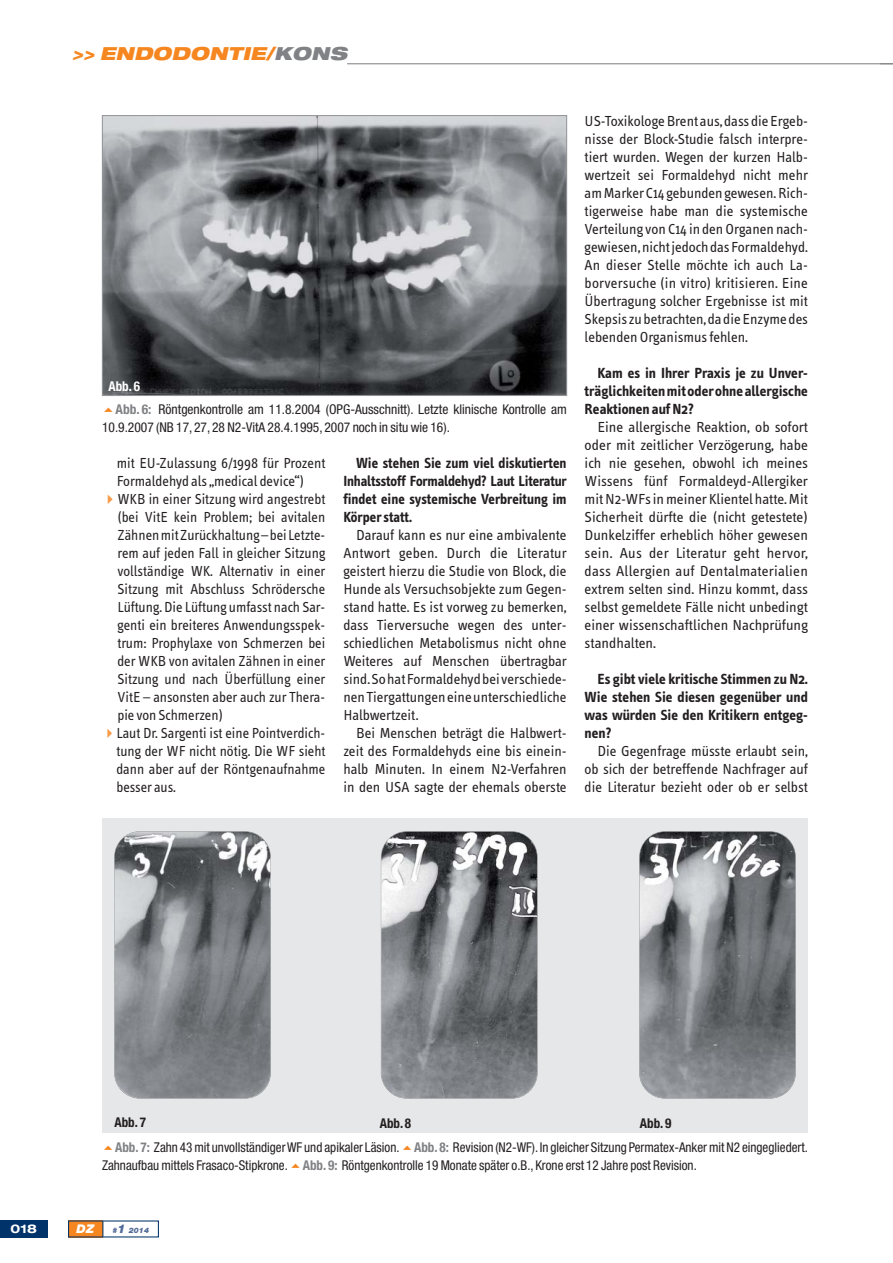
<style>
.page{position:relative;width:893px;height:1263px;background:#fff}
.page>*{position:absolute;margin:0;border:0;box-sizing:border-box;transform-origin:0 0}
.t1{font:italic 900 expanded 18px "Helvetica Neue";color:#f6861f}
.t2{font:15px/18px "Info Text";color:#231f20;text-align:justify}
.t3{font:700 15px/18px "Info Text";color:#231f20;text-align:justify}
.t4{font:condensed 13.5px/18px "Helvetica Neue";color:#231f20}
.t5{font:700 condensed 13.5px "Helvetica Neue";color:#231f20}
.t6{font:700 condensed 13.5px "Helvetica Neue";color:#fff}
.t7{font:700 expanded 12px "Helvetica Neue";color:#fff}
.t8{font:italic 900 12px "Helvetica Neue";color:#fff}
.t9{font:italic 900 7.5px "Helvetica Neue";color:#516b98}
.s1{color:#808285}
.s2{font-weight:700;color:#808285}
.s3{color:#f89b49}
.s4{font-size:12px}
</style>
<div class="page">
<div style="left:68px;top:1220px;width:35px;height:17px;background:#f6861f"></div>
<div style="left:0;top:1220px;width:48px;height:17px;background:#003369"></div>
<svg style="left:102px;top:1221px;width:1px;height:16px"></svg>
<div style="left:102px;top:818px;width:706px;height:315px;background:#e6e7e8"></div>
<img style="left:104px;top:117px;width:461px;height:277px">
<div style="left:102px;top:115px;width:465px;height:281px;border:1px solid #939598"></div>
<hr style="left:347px;top:63px;width:546px;height:1px;background:#808285">
<img style="left:115px;top:832px;width:155px;height:266px">
<img style="left:640px;top:832px;width:155px;height:266px">
<img style="left:381px;top:832px;width:156px;height:266px">
<p class="t1" style="left:72px;top:45px;width:280px">&gt;&gt; ENDODONTIE/<span class="s1">KONS</span></p>
<p class="t6" style="left:108px;top:381px;width:33px">Abb. 6</p>
<p class="t4" style="left:102px;top:402px;width:466px;text-indent:13px"><span class="s2">Abb. 6:</span> Röntgenkontrolle am 11.8.2004 (OPG-Ausschnitt). Letzte klinische Kontrolle am<br>10.9.2007 (NB 17, 27, 28 N2-VitA 28.4.1995, 2007 noch in situ wie 16).</p>
<p class="t2" style="left:117px;top:455px;width:210px">mit EU-Zulassung 6/1998 für Prozent<br>Formaldehyd als „medical device“)</p>
<p class="t2" style="left:117px;top:491px;width:209px;text-indent:-15px"><span class="s3">✔</span>WKB in einer Sitzung wird angestrebt (bei VitE kein Problem; bei avitalen Zähnen mit Zurückhaltung – bei Letzte&shy;rem auf jeden Fall in gleicher Sitzung vollständige WK. Alternativ in einer Sitzung mit Abschluss Schrödersche Lüftung. Die Lüftung umfasst nach Sar&shy;genti ein breiteres Anwendungsspek&shy;trum: Prophylaxe von Schmerzen bei der WKB von avitalen Zähnen in einer Sitzung und nach Überfüllung einer VitE – ansonsten aber auch zur Thera&shy;pie von Schmerzen)</p>
<p class="t2" style="left:116px;top:725px;width:210px;text-indent:-14px"><span class="s3">✔</span>Laut Dr. Sargenti ist eine Pointverdich&shy;tung der WF nicht nötig. Die WF sieht dann aber auf der Röntgenaufnahme besser aus.</p>
<p class="t3" style="left:343px;top:455px;width:225px;text-indent:13px">Wie stehen Sie zum viel diskutierten Inhaltsstoff Formaldehyd? Laut Literatur findet eine systemische Verbreitung im Körper statt.</p>
<p class="t2" style="left:343px;top:527px;width:225px;text-indent:13px">Darauf kann es nur eine ambivalente Antwort geben. Durch die Literatur geistert hierzu die Studie von Block, die Hunde als Versuchsobjekte zum Gegen&shy;stand hatte. Es ist vorweg zu bemerken, dass Tierversuche wegen des unter&shy;schiedlichen Metabolismus nicht ohne Weiteres auf Menschen übertragbar sind. So hat Formaldehyd bei verschiede&shy;nen Tiergattungen eine unterschiedliche Halbwertzeit.</p>
<p class="t2" style="left:343px;top:725px;width:225px;text-indent:13px">Bei Menschen beträgt die Halbwert&shy;zeit des Formaldehyds eine bis einein&shy;halb Minuten. In einem N2-Verfahren in den USA sagte der ehemals oberste</p>
<p class="t2" style="left:585px;top:113px;width:225px">US-Toxikologe Brent aus, dass die Ergeb&shy;nisse der Block-Studie falsch interpre&shy;tiert wurden. Wegen der kurzen Halb&shy;wertzeit sei Formaldehyd nicht mehr am Marker C14 gebunden gewesen. Rich&shy;tigerweise habe man die systemische Verteilung von C14 in den Organen nach&shy;gewiesen, nicht jedoch das Formaldehyd.<br>An dieser Stelle möchte ich auch La&shy;borversuche (in vitro) kritisieren. Eine Übertragung solcher Ergebnisse ist mit Skepsis zu betrachten, da die Enzyme des lebenden Organismus fehlen.</p>
<p class="t3" style="left:585px;top:365px;width:225px;text-indent:13px">Kam es in Ihrer Praxis je zu Unver&shy;träglichkeiten mit oder ohne allergische Reaktionen auf N2?</p>
<p class="t2" style="left:585px;top:419px;width:225px;text-indent:13px">Eine allergische Reaktion, ob sofort oder mit zeitlicher Verzögerung, habe ich nie gesehen, obwohl ich meines Wissens fünf Formaldeyd-Allergiker mit N2-WFs in meiner Klientel hatte. Mit Sicherheit dürfte die (nicht getestete)<br>Dunkelziffer erheblich höher gewesen sein. Aus der Literatur geht hervor, dass Allergien auf Dentalmaterialien extrem selten sind. Hinzu kommt, dass selbst gemeldete Fälle nicht unbedingt einer wissenschaftlichen Nachprüfung standhalten.</p>
<p class="t3" style="left:585px;top:671px;width:225px;text-indent:13px">Es gibt viele kritische Stimmen zu N2.<br>Wie stehen Sie diesen gegenüber und was würden Sie den Kritikern entgeg&shy;nen?</p>
<p class="t2" style="left:585px;top:743px;width:225px;text-indent:13px">Die Gegenfrage müsste erlaubt sein, ob sich der betreffende Nachfrager auf die Literatur bezieht oder ob er selbst</p>
<p class="t5" style="left:114px;top:1117px;width:33px">Abb. 7</p>
<p class="t5" style="left:380px;top:1118px;width:33px">Abb. 8</p>
<p class="t5" style="left:640px;top:1118px;width:33px">Abb. 9</p>
<p class="t4" style="left:102px;top:1140px;width:707px;text-indent:13px"><span class="s2">Abb. 7:</span> Zahn 43 mit unvollständiger WF und apikaler Läsion. <span class="s2">Abb. 8:</span> Revision (N2-WF). In gleicher Sitzung Permatex-Anker mit N2 eingegliedert.<br>Zahnaufbau mittels Frasaco-Stipkrone. <span class="s2">Abb. 9:</span> Röntgenkontrolle 19 Monate später o.B., Krone erst 12 Jahre post Revision.</p>
<p class="t7" style="left:11px;top:1224px;width:28px">018</p>
<p class="t8" style="left:77px;top:1224px;width:19px">DZ</p>
<p class="t9" style="left:112px;top:1227px;width:38px">#<span class="s4">1</span> 2014</p>
</div>
